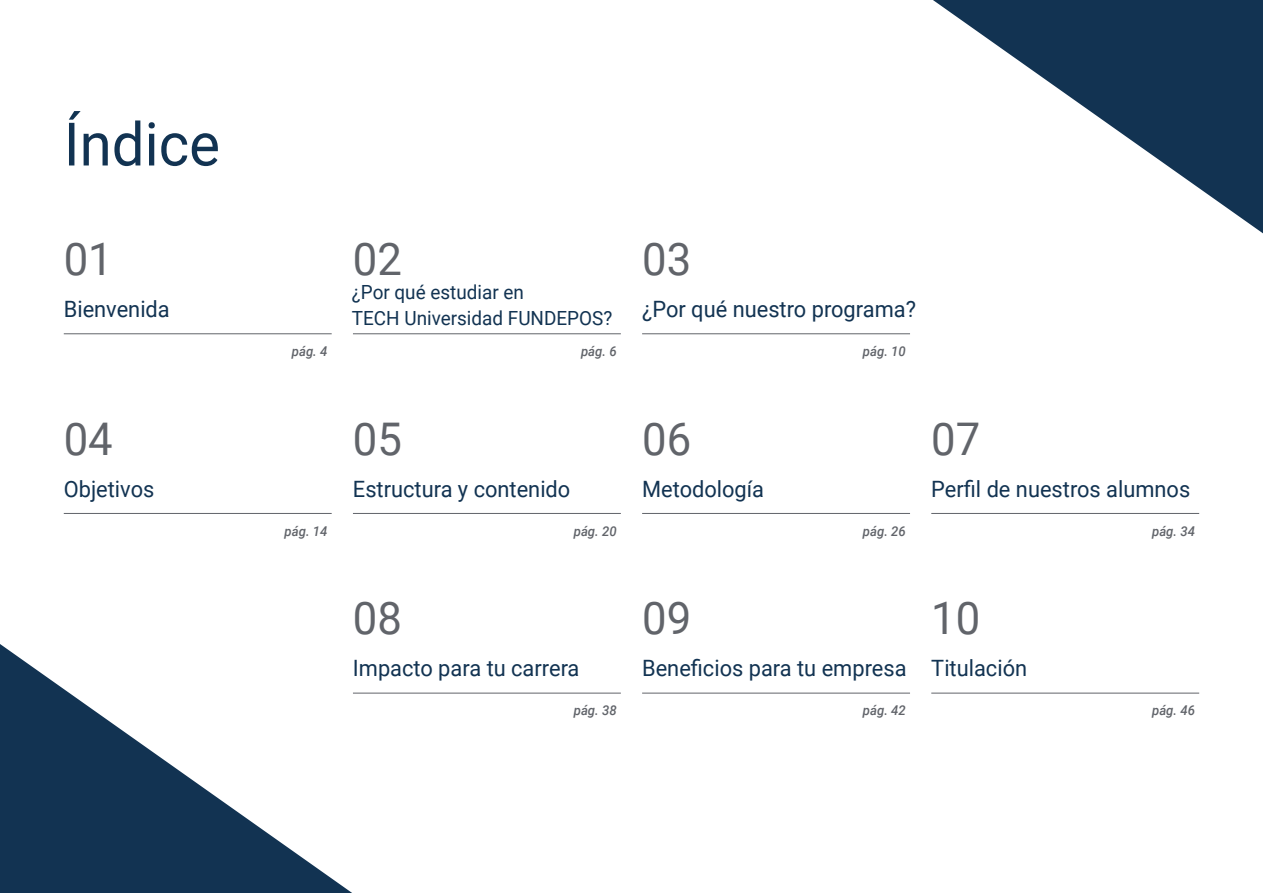
<style>
.page{position:relative;width:1263px;height:893px;background:#fff}
.page>*{position:absolute;margin:0;border:0;box-sizing:border-box;transform-origin:0 0}
.t1{font:60px "Roboto";color:#123352}
.t2{font:45px "Roboto";color:#61646a}
.t3{font:22.5px "Roboto";color:#123352}
.t4{font:19.5px/25.5px "Roboto";color:#123352}
.t5{font:italic 500 13.5px "Roboto";color:#61646a}
</style>
<div class="page">
<hr style="left:64px;top:333px;width:268px;height:1px;background:#61646a">
<hr style="left:64px;top:513px;width:268px;height:1px;background:#61646a">
<hr style="left:353px;top:333px;width:268px;height:1px;background:#61646a">
<hr style="left:353px;top:513px;width:268px;height:1px;background:#61646a">
<hr style="left:353px;top:693px;width:268px;height:1px;background:#61646a">
<hr style="left:642px;top:333px;width:268px;height:1px;background:#61646a">
<hr style="left:642px;top:513px;width:268px;height:1px;background:#61646a">
<hr style="left:642px;top:693px;width:268px;height:1px;background:#61646a">
<hr style="left:931px;top:513px;width:268px;height:1px;background:#61646a">
<hr style="left:931px;top:693px;width:268px;height:1px;background:#61646a">
<svg style="left:0;top:644px;width:352px;height:249px"></svg>
<svg style="left:933px;top:0;width:330px;height:233px"></svg>
<h1 class="t1" style="left:64px;top:102px;width:158px">Índice</h1>
<h2 class="t2" style="left:64px;top:227px;width:51px">01</h2>
<h2 class="t2" style="left:353px;top:227px;width:51px">02</h2>
<h2 class="t2" style="left:642px;top:227px;width:51px">03</h2>
<p class="t3" style="left:64px;top:293px;width:108px">Bienvenida</p>
<p class="t4" style="left:352px;top:279px;width:262px">¿Por qué estudiar en<br>TECH Universidad FUNDEPOS?</p>
<p class="t3" style="left:642px;top:293px;width:275px">¿Por qué nuestro programa?</p>
<p class="t5" style="left:292px;top:342px;width:37px">pág. 4</p>
<p class="t5" style="left:581px;top:342px;width:37px">pág. 6</p>
<p class="t5" style="left:863px;top:342px;width:44px">pág. 10</p>
<h2 class="t2" style="left:64px;top:407px;width:51px">04</h2>
<h2 class="t2" style="left:353px;top:407px;width:51px">05</h2>
<h2 class="t2" style="left:642px;top:407px;width:51px">06</h2>
<h2 class="t2" style="left:931px;top:407px;width:51px">07</h2>
<p class="t3" style="left:64px;top:473px;width:92px">Objetivos</p>
<p class="t3" style="left:353px;top:473px;width:219px">Estructura y contenido</p>
<p class="t3" style="left:642px;top:473px;width:123px">Metodología</p>
<p class="t3" style="left:931px;top:473px;width:261px">Perfil de nuestros alumnos</p>
<p class="t5" style="left:285px;top:521px;width:44px">pág. 14</p>
<p class="t5" style="left:574px;top:521px;width:44px">pág. 20</p>
<p class="t5" style="left:863px;top:521px;width:44px">pág. 26</p>
<p class="t5" style="left:1152px;top:521px;width:44px">pág. 34</p>
<h2 class="t2" style="left:353px;top:587px;width:51px">08</h2>
<h2 class="t2" style="left:642px;top:587px;width:51px">09</h2>
<h2 class="t2" style="left:931px;top:587px;width:51px">10</h2>
<p class="t3" style="left:353px;top:653px;width:228px">Impacto para tu carrera</p>
<p class="t3" style="left:642px;top:652px;width:266px">Beneficios para tu empresa</p>
<p class="t3" style="left:931px;top:652px;width:97px">Titulación</p>
<p class="t5" style="left:574px;top:701px;width:44px">pág. 38</p>
<p class="t5" style="left:863px;top:701px;width:44px">pág. 42</p>
<p class="t5" style="left:1152px;top:701px;width:44px">pág. 46</p>
</div>
